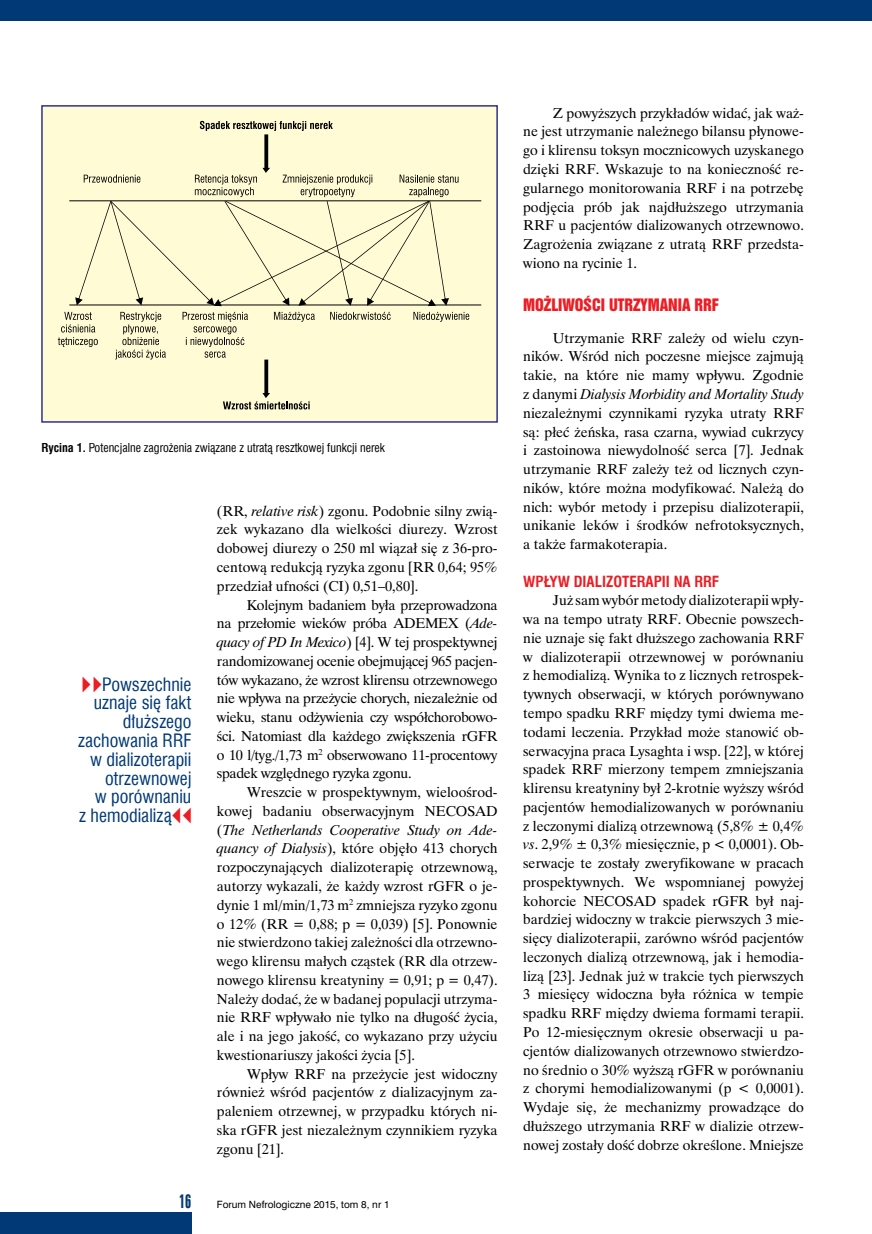
<style>
.page{position:relative;width:872px;height:1234px;background:#fff}
.page>*{position:absolute;margin:0;border:0;box-sizing:border-box;transform-origin:0 0}
.t1{font:18px/18.8px "Swis 721 Cn EU";color:#003976;text-align:right}
.t2{font:18px "Swis 924 EU";color:#003976}
.t3{font:15.75px "Swis 921 EU";color:#ed1d24}
.t4{font:700 15px "Swis 721 Cn EU";color:#ed1d24}
.t5{font:14.25px/18.8px "Time Ibis EE";color:#000;text-align:justify}
.t6{font:12px "Swis 721 Cn EU";color:#000}
.t7{font:9.3px "Swis 721 PL";color:#000}
.s1{font-weight:700}
.s2{font-family:"Newspaper Pi";color:#ed1d24}
.s3{font-style:italic}
</style>
<div class="page">
<div style="left:0;top:0;width:872px;height:21px;background:#003976"></div>
<div style="left:0;top:1212px;width:191px;height:21px;background:#003976"></div>
<div style="left:41px;top:105px;width:457px;height:317px;background:#fffcd5;border:2px solid #2e3092"></div>
<svg style="left:58px;top:312px;width:40px;height:35px"></svg>
<svg style="left:115px;top:312px;width:51px;height:47px"></svg>
<svg style="left:330px;top:312px;width:60px;height:8px"></svg>
<svg style="left:413px;top:312px;width:56px;height:10px"></svg>
<svg style="left:75px;top:121px;width:383px;height:185px"></svg>
<svg style="left:182px;top:312px;width:133px;height:97px"></svg>
<hr style="left:69px;top:200px;width:412px;height:1px;background:#000">
<hr style="left:69px;top:304px;width:412px;height:1px;background:#000">
<p class="t6" style="left:41px;top:439px;width:345px"><span class="s1">RYCINA 1.</span> Potencjalne zagrożenia związane z utratą resztkowej funkcji nerek</p>
<p class="t1" style="left:78px;top:674px;width:115px"><span class="s2">VV</span>Powszechnie uznaje się fakt dłuższego zachowania RRF w dializoterapii otrzewnowej<br>w porównaniu<br>z hemodializą<span class="s2">CC</span></p>
<p class="t5" style="left:217px;top:501px;width:282px">(RR, <span class="s3">relative risk</span>) zgonu. Podobnie silny zwią&shy;zek wykazano dla wielkości diurezy. Wzrost dobowej diurezy o 250 ml wiązał się z 36-pro&shy;centową redukcją ryzyka zgonu [RR 0,64; 95% przedział ufności (CI) 0,51–0,80].</p>
<p class="t5" style="left:217px;top:595px;width:282px;text-indent:30px">Kolejnym badaniem była przeprowadzona na przełomie wieków próba ADEMEX (<span class="s3">Ade&shy;quacy of PD In Mexico</span>) [4]. W tej prospektywnej randomizowanej ocenie obejmującej 965 pacjen&shy;tów wykazano, że wzrost klirensu otrzewnowego nie wpływa na przeżycie chorych, niezależnie od wieku, stanu odżywienia czy współchorobowo&shy;ści. Natomiast dla każdego zwiększenia rGFR o 10 l/tyg./1,73 m<sup>2</sup> obserwowano 11-procentowy spadek względnego ryzyka zgonu.</p>
<p class="t5" style="left:217px;top:782px;width:282px;text-indent:30px">Wreszcie w prospektywnym, wieloośrod&shy;kowej badaniu obserwacyjnym NECOSAD (<span class="s3">The Netherlands Cooperative Study on Ade&shy;quancy of Dialysis</span>), które objęło 413 chorych rozpoczynających dializoterapię otrzewnową, autorzy wykazali, że każdy wzrost rGFR o je&shy;dynie 1 ml/min/1,73 m<sup>2</sup> zmniejsza ryzyko zgonu o 12% (RR = 0,88; p = 0,039) [5]. Ponownie nie stwierdzono takiej zależności dla otrzewno&shy;wego klirensu małych cząstek (RR dla otrzew&shy;nowego klirensu kreatyniny = 0,91; p = 0,47).<br>Należy dodać, że w badanej populacji utrzyma&shy;nie RRF wpływało nie tylko na długość życia, ale i na jego jakość, co wykazano przy użyciu kwestionariuszy jakości życia [5].</p>
<p class="t5" style="left:217px;top:1063px;width:282px;text-indent:30px">Wpływ RRF na przeżycie jest widoczny również wśród pacjentów z dializacyjnym za&shy;paleniem otrzewnej, w przypadku których ni&shy;ska rGFR jest niezależnym czynnikiem ryzyka zgonu [21].</p>
<p class="t2" style="left:179px;top:1189px;width:14px">16</p>
<p class="t7" style="left:217px;top:1198px;width:174px">Forum Nefrologiczne 2015, tom 8, nr 1</p>
<p class="t5" style="left:523px;top:103px;width:282px;text-indent:30px">Z powyższych przykładów widać, jak waż&shy;ne jest utrzymanie należnego bilansu płynowe&shy;go i klirensu toksyn mocznicowych uzyskanego dzięki RRF. Wskazuje to na konieczność re&shy;gularnego monitorowania RRF i na potrzebę podjęcia prób jak najdłuższego utrzymania RRF u pacjentów dializowanych otrzewnowo.<br>Zagrożenia związane z utratą RRF przedsta&shy;wiono na rycinie 1.</p>
<p class="t3" style="left:523px;top:295px;width:197px">MOŻLIWOŚCI UTRZYMANIA RRF</p>
<p class="t5" style="left:523px;top:328px;width:282px;text-indent:30px">Utrzymanie RRF zależy od wielu czyn&shy;ników. Wśród nich poczesne miejsce zajmują takie, na które nie mamy wpływu. Zgodnie z danymi <span class="s3">Dialysis Morbidity and Mortality Study </span>niezależnymi czynnikami ryzyka utraty RRF są: płeć żeńska, rasa czarna, wywiad cukrzycy i zastoinowa niewydolność serca [7]. Jednak utrzymanie RRF zależy też od licznych czyn&shy;ników, które można modyfikować. Należą do nich: wybór metody i przepisu dializoterapii, unikanie leków i środków nefrotoksycznych, a także farmakoterapia.</p>
<p class="t4" style="left:523px;top:572px;width:197px">WPŁYW DIALIZOTERAPII NA RRF</p>
<p class="t5" style="left:523px;top:591px;width:282px;text-indent:30px">Już sam wybór metody dializoterapii wpły&shy;wa na tempo utraty RRF. Obecnie powszech&shy;nie uznaje się fakt dłuższego zachowania RRF w dializoterapii otrzewnowej w porównaniu z hemodializą. Wynika to z licznych retrospek&shy;tywnych obserwacji, w których porównywano tempo spadku RRF między tymi dwiema me&shy;todami leczenia. Przykład może stanowić ob&shy;serwacyjna praca Lysaghta i wsp. [22], w której spadek RRF mierzony tempem zmniejszania klirensu kreatyniny był 2-krotnie wyższy wśród pacjentów hemodializowanych w porównaniu z leczonymi dializą otrzewnową (5,8% ± 0,4% <span class="s3">vs</span>. 2,9% ± 0,3% miesięcznie, p &lt; 0,0001). Ob&shy;serwacje te zostały zweryfikowane w pracach prospektywnych. We wspomnianej powyżej kohorcie NECOSAD spadek rGFR był naj&shy;bardziej widoczny w trakcie pierwszych 3 mie&shy;sięcy dializoterapii, zarówno wśród pacjentów leczonych dializą otrzewnową, jak i hemodia&shy;lizą [23]. Jednak już w trakcie tych pierwszych 3 miesięcy widoczna była różnica w tempie spadku RRF między dwiema formami terapii.<br>Po 12-miesięcznym okresie obserwacji u pa&shy;cjentów dializowanych otrzewnowo stwierdzo&shy;no średnio o 30% wyższą rGFR w porównaniu z chorymi hemodializowanymi (p &lt; 0,0001).<br>Wydaje się, że mechanizmy prowadzące do dłuższego utrzymania RRF w dializie otrzew&shy;nowej zostały dość dobrze określone. Mniejsze</p>
</div>
